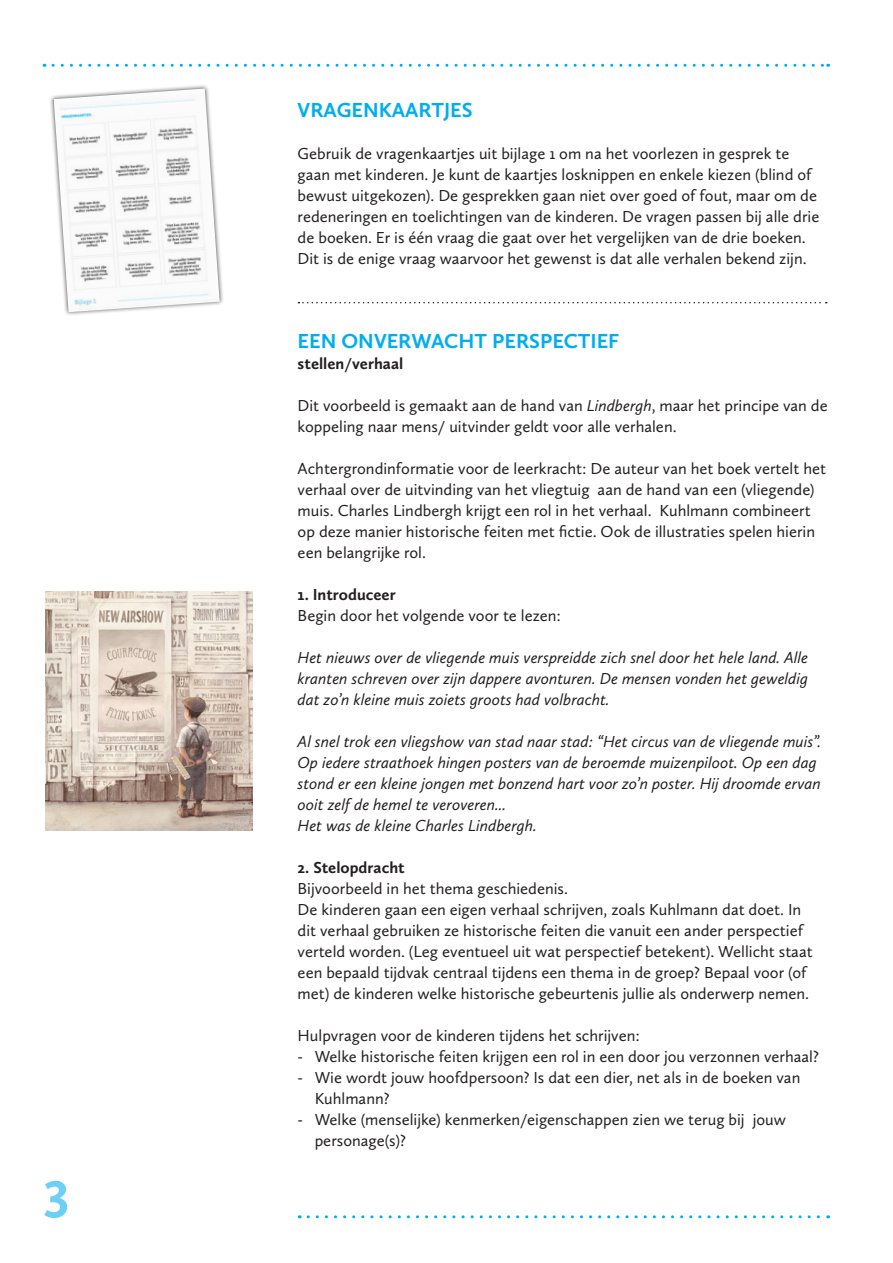
<style>
.page{position:relative;width:893px;height:1263px;background:#fff}
.page>*{position:absolute;margin:0;border:0;box-sizing:border-box;transform-origin:0 0}
.t1{font:700 54px "Calluna Sans";color:#6bcff6}
.Kop_blauw{font:700 21px "Calluna Sans";color:#00aeef}
.Broodtekst{font:16.5px/21px "Calluna Sans";color:#231f20}
.Broodtekst_cursief{font:italic 16.5px/21px "Calluna Sans";color:#231f20;text-align:justify}
.Broodtekst_ingespron{font:16.5px/21px "Calluna Sans";color:#231f20}
.Broodtekst_vet{font:700 16.5px "Calluna Sans";color:#231f20}
.s1{font-style:italic}
</style>
<div class="page">
<svg style="left:53px;top:64px;width:776px;height:3px"></svg>
<svg style="left:308px;top:1215px;width:521px;height:3px"></svg>
<svg style="left:298px;top:302px;width:529px;height:1px"></svg>
<img style="left:45px;top:592px;width:208px;height:239px">
<div style="left:50px;top:84px;width:174px;height:233px;background:#231f20;opacity:.75"></div>
<img style="left:54px;top:89px;width:166px;height:223px">
<h1 class="t1" style="left:43px;top:1166px;width:28px">3</h1>
<p class="Kop_blauw" style="left:298px;top:97px;width:176px">VRAGENKAARTJES</p>
<p class="Broodtekst" style="left:298px;top:143px;width:523px">Gebruik de vragenkaartjes uit bijlage 1 om na het voorlezen in gesprek te gaan met kinderen. Je kunt de kaartjes losknippen en enkele kiezen (blind of bewust uitgekozen). De gesprekken gaan niet over goed of fout, maar om de redeneringen en toelichtingen van de kinderen. De vragen passen bij alle drie de boeken. Er is één vraag die gaat over het vergelijken van de drie boeken.<br>Dit is de enige vraag waarvoor het gewenst is dat alle verhalen bekend zijn.</p>
<p class="Kop_blauw" style="left:298px;top:328px;width:323px">EEN ONVERWACHT PERSPECTIEF</p>
<p class="Broodtekst_vet" style="left:298px;top:353px;width:107px">stellen/verhaal</p>
<p class="Broodtekst" style="left:298px;top:395px;width:532px">Dit voorbeeld is gemaakt aan de hand van <span class="s1">Lindbergh</span>, maar het principe van de koppeling naar mens/ uitvinder geldt voor alle verhalen.</p>
<p class="Broodtekst" style="left:298px;top:458px;width:530px">Achtergrondinformatie voor de leerkracht: De auteur van het boek vertelt het verhaal over de uitvinding van het vliegtuig aan de hand van een (vliegende) muis. Charles Lindbergh krijgt een rol in het verhaal. Kuhlmann combineert op deze manier historische feiten met fictie. Ook de illustraties spelen hierin een belangrijke rol.</p>
<p class="Broodtekst_vet" style="left:298px;top:584px;width:100px">1. Introduceer</p>
<p class="Broodtekst" style="left:298px;top:605px;width:265px">Begin door het volgende voor te lezen:</p>
<p class="Broodtekst_cursief" style="left:298px;top:647px;width:512px">Het nieuws over de vliegende muis verspreidde zich snel door het hele land. Alle kranten schreven over zijn dappere avonturen. De mensen vonden het geweldig dat zo’n kleine muis zoiets groots had volbracht.</p>
<p class="Broodtekst_cursief" style="left:298px;top:731px;width:525px;text-align:left">Al snel trok een vliegshow van stad naar stad: “Het circus van de vliegende muis”.<br>Op iedere straathoek hingen posters van de beroemde muizenpiloot. Op een dag stond er een kleine jongen met bonzend hart voor zo’n poster. Hij droomde ervan ooit zelf de hemel te veroveren...</p>
<p class="Broodtekst_cursief" style="left:298px;top:815px;width:241px">Het was de kleine Charles Lindbergh.</p>
<p class="Broodtekst_vet" style="left:298px;top:857px;width:109px">2. Stelopdracht</p>
<p class="Broodtekst" style="left:298px;top:878px;width:272px">Bijvoorbeeld in het thema geschiedenis.</p>
<p class="Broodtekst" style="left:298px;top:899px;width:516px">De kinderen gaan een eigen verhaal schrijven, zoals Kuhlmann dat doet. In dit verhaal gebruiken ze historische feiten die vanuit een ander perspectief verteld worden. (Leg eventueel uit wat perspectief betekent). Wellicht staat een bepaald tijdvak centraal tijdens een thema in de groep? Bepaal voor (of met) de kinderen welke historische gebeurtenis jullie als onderwerp nemen.</p>
<p class="Broodtekst" style="left:298px;top:1025px;width:344px">Hulpvragen voor de kinderen tijdens het schrijven:</p>
<p class="Broodtekst_ingespron" style="left:298px;top:1046px;width:523px">- Welke historische feiten krijgen een rol in een door jou verzonnen verhaal?</p>
<p class="Broodtekst_ingespron" style="left:315px;top:1067px;width:487px;text-indent:-17px">- Wie wordt jouw hoofdpersoon? Is dat een dier, net als in de boeken van<br>Kuhlmann?</p>
<p class="Broodtekst_ingespron" style="left:315px;top:1109px;width:473px;text-indent:-17px">- Welke (menselijke) kenmerken/eigenschappen zien we terug bij jouw personage(s)?</p>
</div>
